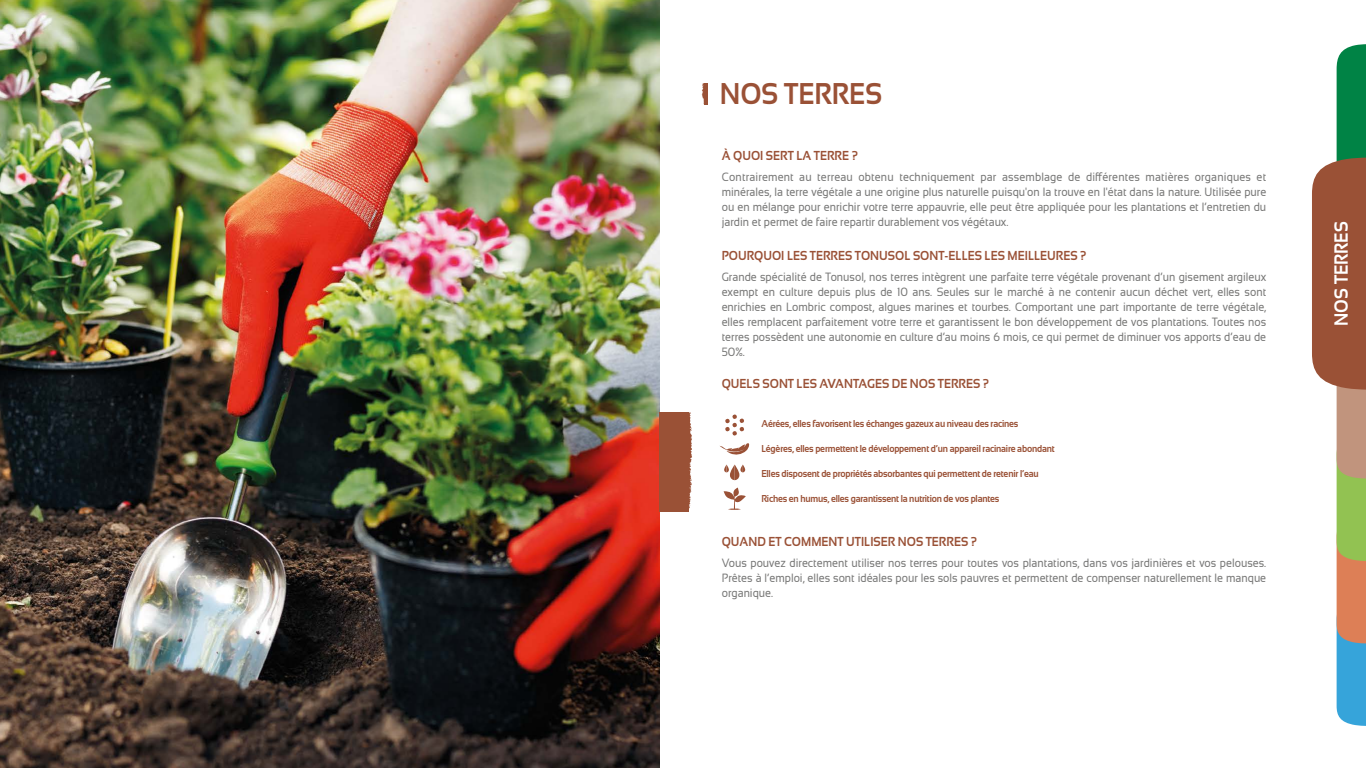
<style>
.page{position:relative;width:1366px;height:768px;background:#fff}
.page>*{position:absolute;margin:0;border:0;box-sizing:border-box;transform-origin:0 0}
.t1{font:700 30px "Sansation";color:#9a5136;scale:.89 1}
.t2{font:700 19.1px "Sansation";color:#fff;scale:.9 1}
.t3{font:700 13px "Sansation";color:#9a5136;scale:.89 1}
.t4{font:12px/15px "Sansation";color:#767675;text-align:justify;scale:.89 1}
.t5{font:700 10px "Sansation";letter-spacing:-.02em;color:#9a5136;scale:.89 1}
</style>
<div class="page">
<img style="left:0;top:0;width:659px;height:768px">
<svg style="left:1312px;top:44px;width:54px;height:682px"></svg>
<svg style="left:701px;top:83px;width:5px;height:22px"></svg>
<svg style="left:689px;top:412px;width:3px;height:97px"></svg>
<hr style="left:705px;top:83px;width:3px;height:21px;background:#9a5136">
<div style="left:659px;top:412px;width:30px;height:100px;background:#9a5136"></div>
<svg style="left:725px;top:414px;width:19px;height:22px"></svg>
<svg style="left:719px;top:443px;width:30px;height:12px"></svg>
<svg style="left:724px;top:465px;width:21px;height:15px"></svg>
<svg style="left:724px;top:488px;width:22px;height:22px"></svg>
<h1 class="t1" style="left:720px;top:77px;width:184px">NOS TERRES</h1>
<p class="t3" style="left:722px;top:148px;width:155px">À QUOI SERT LA TERRE ?</p>
<p class="t4" style="left:722px;top:169px;width:613px">Contrairement au terreau obtenu techniquement par assemblage de différentes matières organiques et minérales, la terre végétale a une origine plus naturelle puisqu'on la trouve en l'état dans la nature. Utilisée pure ou en mélange pour enrichir votre terre appauvrie, elle peut être appliquée pour les plantations et l’entretien du jardin et permet de faire repartir durablement vos végétaux.</p>
<p class="t3" style="left:722px;top:248px;width:411px">POURQUOI LES TERRES TONUSOL SONT-ELLES LES MEILLEURES ?</p>
<p class="t4" style="left:722px;top:269px;width:613px">Grande spécialité de Tonusol, nos terres intègrent une parfaite terre végétale provenant d’un gisement argileux exempt en culture depuis plus de 10 ans. Seules sur le marché à ne contenir aucun déchet vert, elles sont enrichies en Lombric compost, algues marines et tourbes. Comportant une part importante de terre végétale, elles remplacent parfaitement votre terre et garantissent le bon développement de vos plantations. Toutes nos terres possèdent une autonomie en culture d’au moins 6 mois, ce qui permet de diminuer vos apports d’eau de 50%.</p>
<p class="t3" style="left:722px;top:376px;width:302px">QUELS SONT LES AVANTAGES DE NOS TERRES ?</p>
<p class="t5" style="left:761px;top:418px;width:290px">Aérées, elles favorisent les échanges gazeux au niveau des racines</p>
<p class="t5" style="left:761px;top:443px;width:331px">Légères, elles permettent le développement d’un appareil racinaire abondant</p>
<p class="t5" style="left:761px;top:468px;width:313px">Elles disposent de propriétés absorbantes qui permettent de retenir l’eau</p>
<p class="t5" style="left:761px;top:493px;width:269px">Riches en humus, elles garantissent la nutrition de vos plantes</p>
<p class="t3" style="left:722px;top:534px;width:288px">QUAND ET COMMENT UTILISER NOS TERRES ?</p>
<p class="t4" style="left:722px;top:555px;width:613px">Vous pouvez directement utiliser nos terres pour toutes vos plantations, dans vos jardinières et vos pelouses.<br>Prêtes à l’emploi, elles sont idéales pour les sols pauvres et permettent de compenser naturellement le manque organique.</p>
<h2 class="t2" style="left:1330px;top:326px;width:118px;rotate:-90deg">NOS TERRES</h2>
</div>
